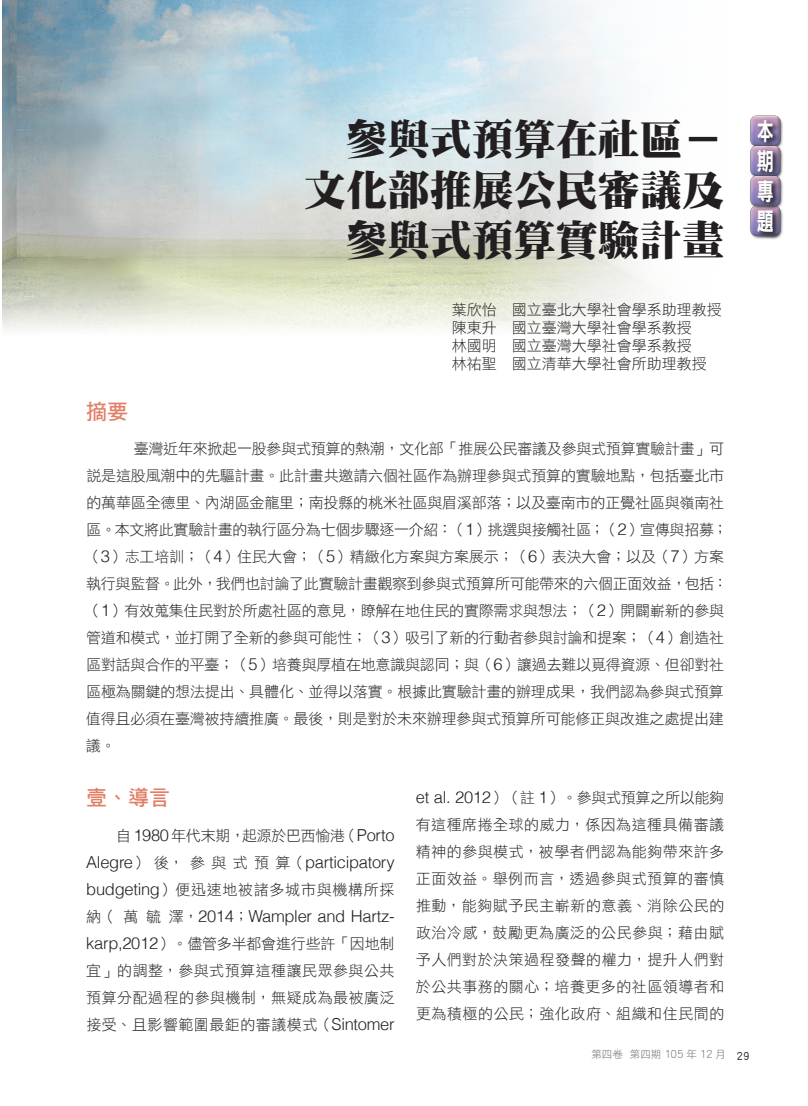
<style>
.page{position:relative;width:808px;height:1106px;background:#fff}
.page>*{position:absolute;margin:0;border:0;box-sizing:border-box;transform-origin:0 0}
.t1{font:42px/50.4px "DF Ming Std W12";color:#231f20;text-align:right}
.t2{font:24.45px/30px "DF Hei Std W9";color:#fff;text-align:justify;scale:.7 1}
.t3{font:21px "DF Hei Std W7";color:#e18066}
.t4{font:300 16.5px "Helvetica";letter-spacing:-.02em;color:#231f20}
.t5{font:15px/27px "DF Hei Std W3";letter-spacing:-.01em;color:#231f20}
.t6{font:15px "DF Hei Std W3";letter-spacing:.045em;color:#231f20}
.t7{font:10.5px "DF Hei Std W3";color:#6c6d70}
.s1{font-family:"Helvetica";font-weight:300;font-size:16.5px}
.s2{font-family:"DF Hei Std W3";font-weight:400;font-size:15px}
.s3{font-size:12px}
.s4{font-family:"DF Hei Std W5";font-size:12px;color:#231f20}
</style>
<div class="page">
<img style="left:2px;top:0;width:647px;height:330px">
<img style="left:750px;top:115px;width:33px;height:28px">
<img style="left:750px;top:143px;width:33px;height:29px">
<img style="left:750px;top:213px;width:33px;height:26px">
<img style="left:750px;top:172px;width:33px;height:41px">
<svg style="left:756px;top:118px;width:24px;height:121px"></svg>
<h1 class="t1" style="left:304px;top:113px;width:421px">參與式預算在社區－文化部推展公民審議及參與式預算實驗計畫</h1>
<h2 class="t2" style="left:757px;top:115px;width:26px">本期專題</h2>
<p class="t5" style="left:452px;top:301px;width:271px;line-height:18px">葉欣怡　國立臺北大學社會學系助理教授陳東升　國立臺灣大學社會學系教授<br>林國明　國立臺灣大學社會學系教授<br>林祐聖　國立清華大學社會所助理教授</p>
<h3 class="t3" style="left:86px;top:399px;width:43px">摘要</h3>
<p class="t5" style="left:86px;top:435px;width:643px;text-indent:48px">臺灣近年來掀起一股參與式預算的熱潮，文化部「推展公民審議及參與式預算實驗計畫」可說是這股風潮中的先驅計畫。此計畫共邀請六個社區作為辦理參與式預算的實驗地點，包括臺北市的萬華區全德里、內湖區金龍里；南投縣的桃米社區與眉溪部落；以及臺南市的正覺社區與嶺南社區。本文將此實驗計畫的執行區分為七個步驟逐一介紹：（<span class="s1">1</span>）挑選與接觸社區；（<span class="s1">2</span>）宣傳與招募；（<span class="s1">3</span>）志工培訓；（<span class="s1">4</span>）住民大會；（<span class="s1">5</span>）精緻化方案與方案展示；（<span class="s1">6</span>）表決大會；以及（<span class="s1">7</span>）方案執行與監督。此外，我們也討論了此實驗計畫觀察到參與式預算所可能帶來的六個正面效益，包括：（<span class="s1">1</span>）有效蒐集住民對於所處社區的意見，瞭解在地住民的實際需求與想法；（<span class="s1">2</span>）開闢嶄新的參與管道和模式，並打開了全新的參與可能性；（<span class="s1">3</span>）吸引了新的行動者參與討論和提案；（<span class="s1">4</span>）創造社區對話與合作的平臺；（<span class="s1">5</span>）培養與厚植在地意識與認同；與（<span class="s1">6</span>）讓過去難以覓得資源、但卻對社區極為關鍵的想法提出、具體化、並得以落實。根據此實驗計畫的辦理成果，我們認為參與式預算值得且必須在臺灣被持續推廣。最後，則是對於未來辦理參與式預算所可能修正與改進之處提出建議。</p>
<h3 class="t3" style="left:86px;top:786px;width:85px">壹、導言</h3>
<p class="t5" style="left:116px;top:821px;width:280px">自 <span class="s1">1980</span> 年代末期，起源於巴西愉港（<span class="s1">Porto</span></p>
<p class="t4" style="left:86px;top:851px;width:310px">Alegre<span class="s2">）後，參與式預算（</span>participatory</p>
<p class="t6" style="left:86px;top:881px;width:310px"><span class="s1">budgeting</span>）便迅速地被諸多城市與機構所採</p>
<p class="t4" style="left:86px;top:905px;width:310px"><span class="s2">納（萬毓澤，</span>2014<span class="s2">；</span>Wampler and Hartz-</p>
<p class="t5" style="left:86px;top:929px;width:310px;text-align:justify"><span class="s1">karp,2012</span>）。儘管多半都會進行些許「因地制宜」的調整，參與式預算這種讓民眾參與公共預算分配過程的參與機制，無疑成為最被廣泛接受、且影響範圍最鉅的審議模式（<span class="s1">Sintomer</span></p>
<p class="t5" style="left:416px;top:784px;width:310px;text-align:justify"><span class="s1">et al. 2012</span>）（註 <span class="s1">1</span>）。參與式預算之所以能夠有這種席捲全球的威力，係因為這種具備審議精神的參與模式，被學者們認為能夠帶來許多正面效益。舉例而言，透過參與式預算的審慎推動，能夠賦予民主嶄新的意義、消除公民的政治冷感，鼓勵更為廣泛的公民參與；藉由賦予人們對於決策過程發聲的權力，提升人們對於公共事務的關心；培養更多的社區領導者和更為積極的公民；強化政府、組織和住民間的</p>
<p class="t7" style="left:591px;top:1048px;width:160px">第四卷 第四期 <span class="s3">105</span> 年 <span class="s3">12</span> 月 <span class="s4">29</span></p>
</div>
